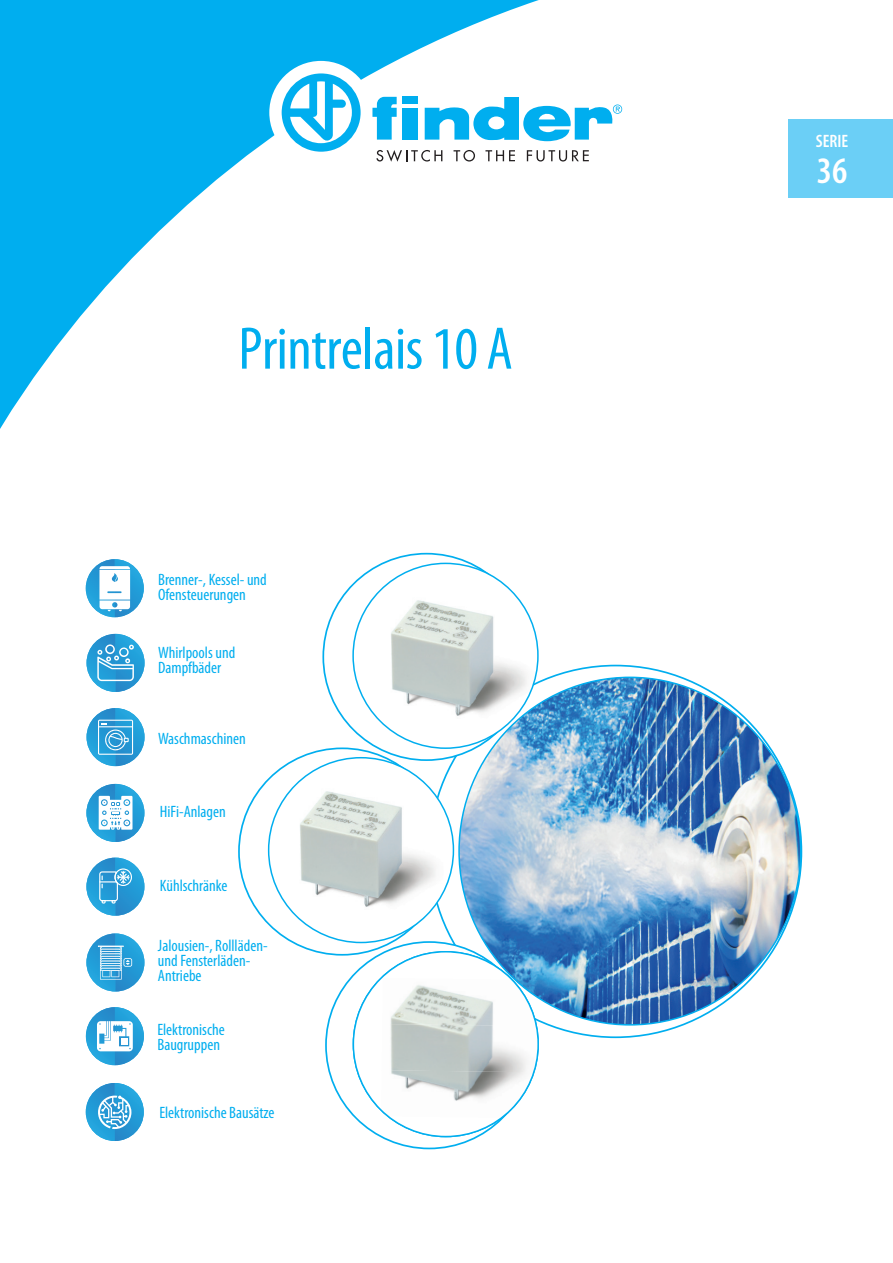
<style>
.page{position:relative;width:893px;height:1263px;background:#fff}
.page>*{position:absolute;margin:0;border:0;box-sizing:border-box;transform-origin:0 0}
.t1{font:condensed 60.6px "Myriad Pro";letter-spacing:-.01em;color:#00aeef}
.t2{font:600 condensed 37.5px "Myriad Pro";color:#fff}
.t3{font:600 condensed 18px "Myriad Pro";color:#fff}
.t4{font:condensed 16.5px/15px "Myriad Pro";color:#00aeef}
</style>
<div class="page">
<div style="left:788px;top:119px;width:105px;height:79px;background:#6bcff6"></div>
<svg style="left:0;top:0;width:551px;height:429px"></svg>
<div style="left:269px;top:61px;width:104px;height:103px;background:#fff;border-radius:50%"></div>
<svg style="left:282px;top:73px;width:79px;height:79px"></svg>
<svg style="left:425px;top:97px;width:197px;height:44px"></svg>
<svg style="left:372px;top:97px;width:25px;height:43px"></svg>
<div style="left:403px;top:108px;width:15px;height:32px;background:#00aeef"></div>
<div style="left:403px;top:97px;width:15px;height:7px;background:#00aeef"></div>
<svg style="left:376px;top:150px;width:66px;height:12px"></svg>
<svg style="left:454px;top:150px;width:21px;height:12px"></svg>
<svg style="left:485px;top:150px;width:30px;height:11px"></svg>
<svg style="left:527px;top:150px;width:62px;height:12px"></svg>
<svg style="left:547px;top:665px;width:255px;height:373px"></svg>
<svg style="left:238px;top:553px;width:301px;height:596px"></svg>
<img style="left:458px;top:676px;width:343px;height:349px">
<img style="left:86px;top:559px;width:58px;height:58px">
<svg style="left:99px;top:566px;width:31px;height:45px"></svg>
<img style="left:87px;top:708px;width:58px;height:58px">
<svg style="left:98px;top:720px;width:35px;height:35px"></svg>
<img style="left:87px;top:634px;width:58px;height:58px">
<svg style="left:97px;top:644px;width:37px;height:37px"></svg>
<img style="left:86px;top:784px;width:58px;height:58px">
<svg style="left:99px;top:796px;width:34px;height:34px"></svg>
<img style="left:86px;top:933px;width:58px;height:58px">
<svg style="left:98px;top:945px;width:34px;height:34px"></svg>
<img style="left:86px;top:858px;width:58px;height:58px">
<svg style="left:99px;top:868px;width:33px;height:35px"></svg>
<img style="left:86px;top:1007px;width:58px;height:58px">
<svg style="left:97px;top:1021px;width:36px;height:30px"></svg>
<img style="left:86px;top:1083px;width:58px;height:58px">
<svg style="left:98px;top:1095px;width:33px;height:34px"></svg>
<h1 class="t1" style="left:238px;top:312px;width:276px">Printrelais 10 A</h1>
<p class="t4" style="left:158px;top:572px;width:110px">Brenner-, Kessel- und<br>Ofensteuerungen</p>
<p class="t4" style="left:158px;top:645px;width:79px">Whirlpools und<br>Dampfbäder</p>
<p class="t4" style="left:158px;top:731px;width:89px">Waschmaschinen</p>
<p class="t4" style="left:160px;top:804px;width:67px">HiFi-Anlagen</p>
<p class="t4" style="left:160px;top:878px;width:69px">Kühlschränke</p>
<p class="t4" style="left:158px;top:938px;width:111px">Jalousien-, Rollläden&shy;und Fensterläden-<br>Antriebe</p>
<p class="t4" style="left:157px;top:1021px;width:69px">Elektronische<br>Baugruppen</p>
<p class="t4" style="left:159px;top:1104px;width:117px">Elektronische Bausätze</p>
<p class="t3" style="left:816px;top:131px;width:34px">SЕRIE</p>
<h2 class="t2" style="left:817px;top:150px;width:32px">36</h2>
</div>
